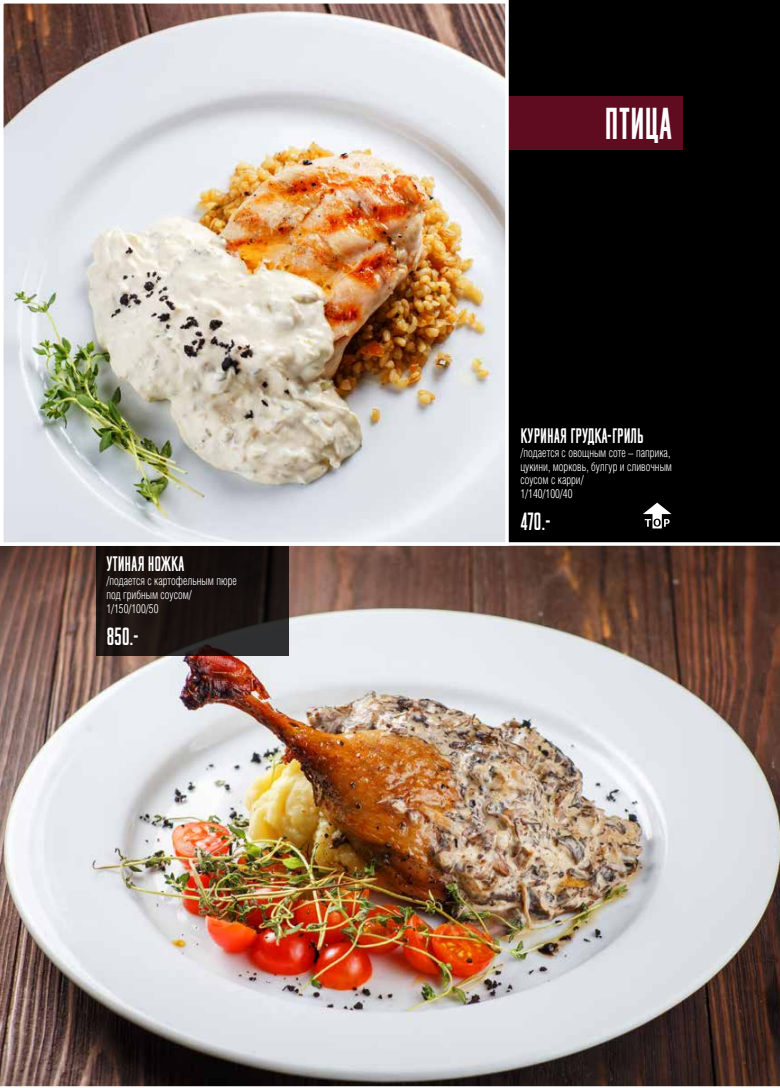
<style>
.page{position:relative;width:780px;height:1088px;background:#fff}
.page>*{position:absolute;margin:0;border:0;box-sizing:border-box;transform-origin:0 0}
.t1{font:42.5px "M Fred";color:#fff;scale:.9 1}
.t2{font:23.75px "M Fred";color:#fff;scale:.9 1}
.t3{font:20px "M Fred";color:#fff;scale:.9 1}
.t4{font:12.5px/13.8px "Helios Cond Light C";color:#fff;scale:.9 1}
</style>
<div class="page">
<div style="left:0;top:0;width:780px;height:620px;background:#000"></div>
<img style="left:1px;top:542px;width:779px;height:545px">
<svg style="left:96px;top:546px;width:192px;height:109px;background:#1b1412"></svg>
<div style="left:508px;top:96px;width:175px;height:54px;background:#5f0c20"></div>
<img style="left:5px;top:5px;width:498px;height:536px">
<div style="left:0;top:0;width:508px;height:546px;border:4px solid #fff"></div>
<svg style="left:643px;top:503px;width:28px;height:25px"></svg>
<svg style="left:0;top:0;width:1px;height:1087px"></svg>
<h3 class="t3" style="left:106px;top:554px;width:88px">УТИНАЯ НОЖКА</h3>
<p class="t4" style="left:106px;top:574px;width:146px">/подается с картофельным пюре под грибным соусом/<br>1/150/100/50</p>
<h2 class="t2" style="left:106px;top:624px;width:38px">850.-</h2>
<h1 class="t1" style="left:604px;top:102px;width:77px">ПТИЦА</h1>
<h3 class="t3" style="left:520px;top:426px;width:138px">КУРИНАЯ ГРУДКА-ГРИЛЬ</h3>
<p class="t4" style="left:520px;top:445px;width:170px">/подается с овощным соте – паприка, цукини, морковь, булгур и сливочным соусом с карри/<br>1/140/100/40</p>
<h2 class="t2" style="left:520px;top:510px;width:35px">470.-</h2>
</div>
